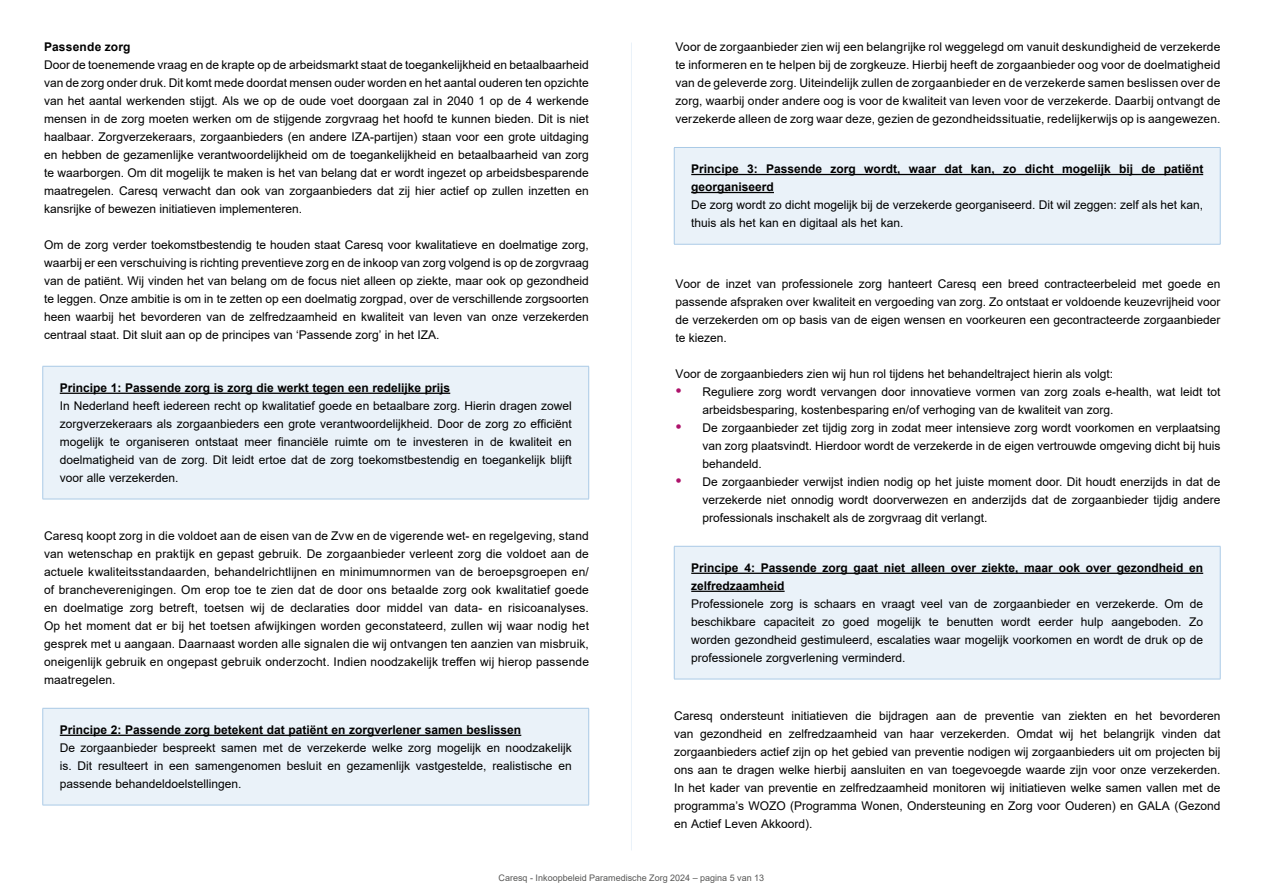
<style>
.page{position:relative;width:1263px;height:893px;background:#fff}
.page>*{position:absolute;margin:0;border:0;box-sizing:border-box;transform-origin:0 0}
.t1{font:12px/18px "Arial";color:#000;text-align:justify}
.t2{font:700 12px/18px "Arial";color:#000}
.t3{font:9px "Arial";color:#575756}
.s1{font-size:18px;color:#ae126b}
</style>
<div class="page">
<hr style="left:631px;top:43px;width:1px;height:807px;background:#eaf2f9">
<div style="left:43px;top:366px;width:546px;height:133px;background:#eaf2f9"></div>
<hr style="left:43px;top:366px;width:546px;height:1px;background:#aacae6">
<hr style="left:42px;top:366px;width:1px;height:133px;background:#aacae6">
<hr style="left:588px;top:366px;width:1px;height:133px;background:#aacae6">
<hr style="left:43px;top:499px;width:546px;height:1px;background:#aacae6">
<hr style="left:60px;top:393px;width:390px;height:1px;background:#000">
<div style="left:43px;top:708px;width:546px;height:97px;background:#eaf2f9"></div>
<hr style="left:43px;top:708px;width:546px;height:1px;background:#aacae6">
<hr style="left:42px;top:708px;width:1px;height:97px;background:#aacae6">
<hr style="left:588px;top:708px;width:1px;height:97px;background:#aacae6">
<hr style="left:43px;top:805px;width:546px;height:1px;background:#aacae6">
<hr style="left:60px;top:735px;width:461px;height:1px;background:#000">
<div style="left:674px;top:147px;width:546px;height:97px;background:#eaf2f9"></div>
<hr style="left:674px;top:147px;width:546px;height:1px;background:#aacae6">
<hr style="left:674px;top:148px;width:1px;height:96px;background:#aacae6">
<hr style="left:1220px;top:148px;width:1px;height:96px;background:#aacae6">
<hr style="left:674px;top:244px;width:546px;height:1px;background:#aacae6">
<hr style="left:691px;top:174px;width:512px;height:1px;background:#000">
<hr style="left:691px;top:192px;width:83px;height:1px;background:#000">
<div style="left:674px;top:546px;width:546px;height:133px;background:#eaf2f9"></div>
<hr style="left:674px;top:546px;width:546px;height:1px;background:#aacae6">
<hr style="left:674px;top:546px;width:1px;height:133px;background:#aacae6">
<hr style="left:1220px;top:546px;width:1px;height:133px;background:#aacae6">
<hr style="left:674px;top:679px;width:546px;height:1px;background:#aacae6">
<hr style="left:691px;top:573px;width:512px;height:1px;background:#000">
<hr style="left:691px;top:591px;width:94px;height:1px;background:#000">
<p class="t2" style="left:44px;top:38px;width:88px">Passende zorg</p>
<p class="t1" style="left:44px;top:56px;width:546px">Door de toenemende vraag en de krapte op de arbeidsmarkt staat de toegankelijkheid en betaalbaarheid van de zorg onder druk. Dit komt mede doordat mensen ouder worden en het aantal ouderen ten opzichte van het aantal werkenden stijgt. Als we op de oude voet doorgaan zal in 2040 1 op de 4 werkende mensen in de zorg moeten werken om de stijgende zorgvraag het hoofd te kunnen bieden. Dit is niet haalbaar. Zorgverzekeraars, zorgaanbieders (en andere IZA-partijen) staan voor een grote uitdaging en hebben de gezamenlijke verantwoordelijkheid om de toegankelijkheid en betaalbaarheid van zorg te waarborgen. Om dit mogelijk te maken is het van belang dat er wordt ingezet op arbeidsbesparende maatregelen. Caresq verwacht dan ook van zorgaanbieders dat zij hier actief op zullen inzetten en kansrijke of bewezen initiatieven implementeren.</p>
<p class="t1" style="left:44px;top:236px;width:546px">Om de zorg verder toekomstbestendig te houden staat Caresq voor kwalitatieve en doelmatige zorg, waarbij er een verschuiving is richting preventieve zorg en de inkoop van zorg volgend is op de zorgvraag van de patiënt. Wij vinden het van belang om de focus niet alleen op ziekte, maar ook op gezondheid te leggen. Onze ambitie is om in te zetten op een doelmatig zorgpad, over de verschillende zorgsoorten heen waarbij het bevorderen van de zelfredzaamheid en kwaliteit van leven van onze verzekerden centraal staat. Dit sluit aan op de principes van ‘Passende zorg’ in het IZA.</p>
<p class="t2" style="left:60px;top:379px;width:392px">Principe 1: Passende zorg is zorg die werkt tegen een redelijke prijs</p>
<p class="t1" style="left:60px;top:397px;width:513px">In Nederland heeft iedereen recht op kwalitatief goede en betaalbare zorg. Hierin dragen zowel zorgverzekeraars als zorgaanbieders een grote verantwoordelijkheid. Door de zorg zo efficiënt mogelijk te organiseren ontstaat meer financiële ruimte om te investeren in de kwaliteit en doelmatigheid van de zorg. Dit leidt ertoe dat de zorg toekomstbestendig en toegankelijk blijft voor alle verzekerden.</p>
<p class="t1" style="left:44px;top:527px;width:546px">Caresq koopt zorg in die voldoet aan de eisen van de Zvw en de vigerende wet- en regelgeving, stand van wetenschap en praktijk en gepast gebruik. De zorgaanbieder verleent zorg die voldoet aan de actuele kwaliteitsstandaarden, behandelrichtlijnen en minimumnormen van de beroepsgroepen en/ of brancheverenigingen. Om erop toe te zien dat de door ons betaalde zorg ook kwalitatief goede en doelmatige zorg betreft, toetsen wij de declaraties door middel van data- en risicoanalyses.<br>Op het moment dat er bij het toetsen afwijkingen worden geconstateerd, zullen wij waar nodig het gesprek met u aangaan. Daarnaast worden alle signalen die wij ontvangen ten aanzien van misbruik, oneigenlijk gebruik en ongepast gebruik onderzocht. Indien noodzakelijk treffen wij hierop passende maatregelen.</p>
<p class="t2" style="left:60px;top:721px;width:463px">Principe 2: Passende zorg betekent dat patiënt en zorgverlener samen beslissen</p>
<p class="t1" style="left:60px;top:739px;width:513px">De zorgaanbieder bespreekt samen met de verzekerde welke zorg mogelijk en noodzakelijk is. Dit resulteert in een samengenomen besluit en gezamenlijk vastgestelde, realistische en passende behandeldoelstellingen.</p>
<p class="t1" style="left:675px;top:38px;width:546px">Voor de zorgaanbieder zien wij een belangrijke rol weggelegd om vanuit deskundigheid de verzekerde te informeren en te helpen bij de zorgkeuze. Hierbij heeft de zorgaanbieder oog voor de doelmatigheid van de geleverde zorg. Uiteindelijk zullen de zorgaanbieder en de verzekerde samen beslissen over de zorg, waarbij onder andere oog is voor de kwaliteit van leven voor de verzekerde. Daarbij ontvangt de verzekerde alleen de zorg waar deze, gezien de gezondheidssituatie, redelijkerwijs op is aangewezen.</p>
<p class="t2" style="left:691px;top:160px;width:514px">Principe 3: Passende zorg wordt, waar dat kan, zo dicht mogelijk bij de patiënt georganiseerd</p>
<p class="t1" style="left:691px;top:196px;width:513px">De zorg wordt zo dicht mogelijk bij de verzekerde georganiseerd. Dit wil zeggen: zelf als het kan, thuis als het kan en digitaal als het kan.</p>
<p class="t1" style="left:675px;top:275px;width:546px">Voor de inzet van professionele zorg hanteert Caresq een breed contracteerbeleid met goede en passende afspraken over kwaliteit en vergoeding van zorg. Zo ontstaat er voldoende keuzevrijheid voor de verzekerden om op basis van de eigen wensen en voorkeuren een gecontracteerde zorgaanbieder te kiezen.</p>
<p class="t1" style="left:675px;top:365px;width:439px">Voor de zorgaanbieders zien wij hun rol tijdens het behandeltraject hierin als volgt:</p>
<p class="t1" style="left:702px;top:383px;width:519px;text-indent:-27px"><span class="s1">•</span> Reguliere zorg wordt vervangen door innovatieve vormen van zorg zoals e-health, wat leidt tot arbeidsbesparing, kostenbesparing en/of verhoging van de kwaliteit van zorg.</p>
<p class="t1" style="left:702px;top:419px;width:519px;text-indent:-27px"><span class="s1">•</span> De zorgaanbieder zet tijdig zorg in zodat meer intensieve zorg wordt voorkomen en verplaatsing van zorg plaatsvindt. Hierdoor wordt de verzekerde in de eigen vertrouwde omgeving dicht bij huis behandeld.</p>
<p class="t1" style="left:702px;top:473px;width:519px;text-indent:-27px"><span class="s1">•</span> De zorgaanbieder verwijst indien nodig op het juiste moment door. Dit houdt enerzijds in dat de verzekerde niet onnodig wordt doorverwezen en anderzijds dat de zorgaanbieder tijdig andere professionals inschakelt als de zorgvraag dit verlangt.</p>
<p class="t2" style="left:691px;top:559px;width:513px">Principe 4: Passende zorg gaat niet alleen over ziekte, maar ook over gezondheid en zelfredzaamheid</p>
<p class="t1" style="left:691px;top:595px;width:513px">Professionele zorg is schaars en vraagt veel van de zorgaanbieder en verzekerde. Om de beschikbare capaciteit zo goed mogelijk te benutten wordt eerder hulp aangeboden. Zo worden gezondheid gestimuleerd, escalaties waar mogelijk voorkomen en wordt de druk op de professionele zorgverlening verminderd.</p>
<p class="t1" style="left:674px;top:707px;width:548px">Caresq ondersteunt initiatieven die bijdragen aan de preventie van ziekten en het bevorderen van gezondheid en zelfredzaamheid van haar verzekerden. Omdat wij het belangrijk vinden dat zorgaanbieders actief zijn op het gebied van preventie nodigen wij zorgaanbieders uit om projecten bij ons aan te dragen welke hierbij aansluiten en van toegevoegde waarde zijn voor onze verzekerden.<br>In het kader van preventie en zelfredzaamheid monitoren wij initiatieven welke samen vallen met de programma’s WOZO (Programma Wonen, Ondersteuning en Zorg voor Ouderen) en GALA (Gezond en Actief Leven Akkoord).</p>
<p class="t3" style="left:499px;top:872px;width:267px">Caresq - Inkoopbeleid Paramedische Zorg 2024 – pagina 5 van 13</p>
</div>
